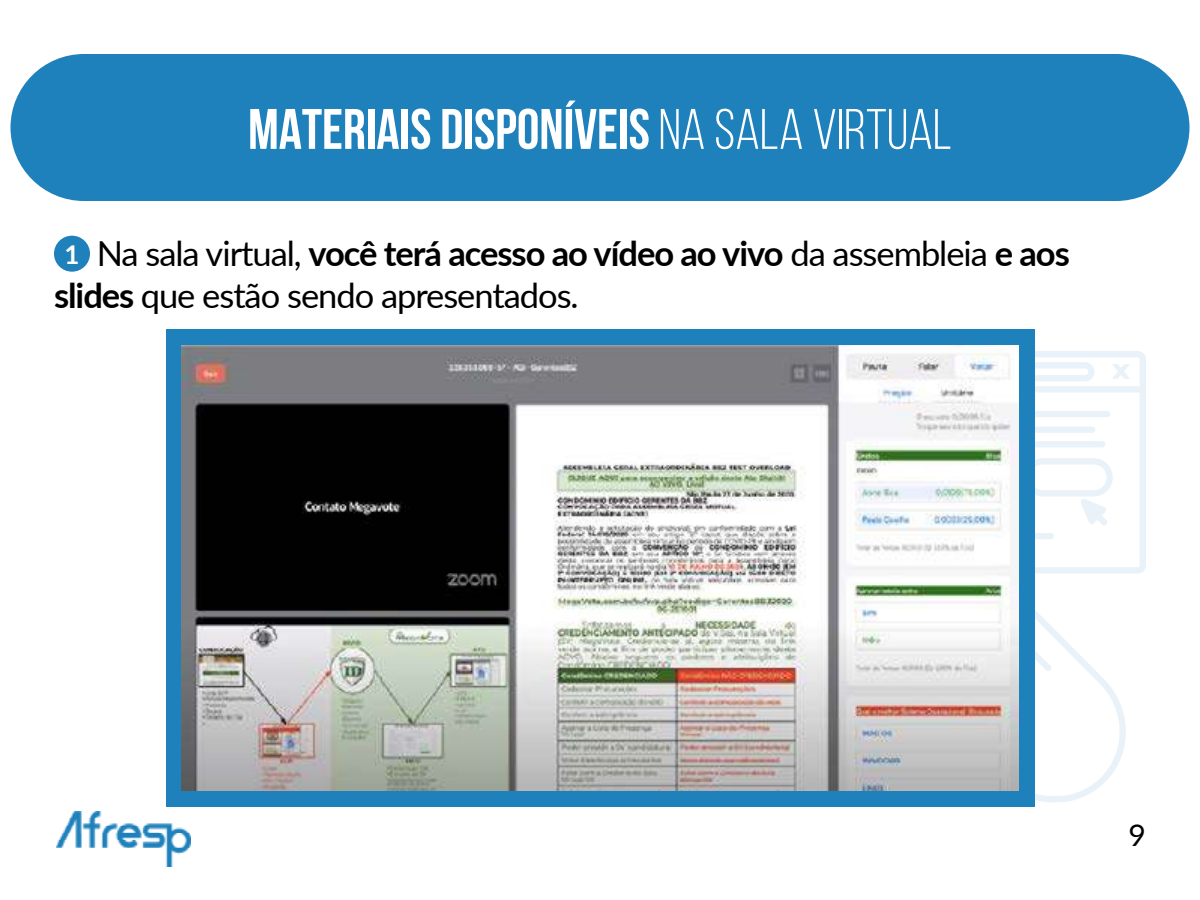
<style>
.page{position:relative;width:1200px;height:900px;background:#fff}
.page>*{position:absolute;margin:0;border:0;box-sizing:border-box;transform-origin:0 0}
.t1{font:700 57px "Bebas Neue";color:#fff}
.t2{font:34.5px/41.4px "Lato";letter-spacing:-.03em;color:#000}
.t3{font:30px "Lato";color:#000}
.s1{font-weight:400}
.s2{font-weight:700;font-size:25.8px;color:#fff}
.s3{font-weight:700}
</style>
<div class="page">
<svg style="left:1034px;top:351px;width:112px;height:223px"></svg>
<div style="left:848px;top:386px;width:297px;height:7px;background:#e9f2f8;border-radius:3px"></div>
<svg style="left:1112px;top:364px;width:18px;height:15px"></svg>
<svg style="left:1034px;top:362px;width:60px;height:19px"></svg>
<div style="left:1026px;top:533px;width:28px;height:6px;background:#e9f2f8;border-radius:3px"></div>
<div style="left:1032px;top:411px;width:78px;height:6px;background:#e9f2f8;border-radius:3px"></div>
<div style="left:1032px;top:426px;width:63px;height:7px;background:#e9f2f8;border-radius:3px"></div>
<div style="left:1032px;top:441px;width:73px;height:6px;background:#e9f2f8;border-radius:3px"></div>
<svg style="left:1034px;top:458px;width:79px;height:67px"></svg>
<svg style="left:1034px;top:604px;width:92px;height:198px"></svg>
<img style="left:57px;top:812px;width:133px;height:55px">
<div style="left:166px;top:330px;width:868px;height:477px;background:#1f81bc"></div>
<div style="left:54px;top:236px;width:36px;height:36px;background:#1f81bc;border-radius:50%"></div>
<div style="left:10px;top:54px;width:1180px;height:147px;background:#1f81bc;border-radius:74px"></div>
<img style="left:182px;top:346px;width:836px;height:445px">
<h1 class="t1" style="left:248px;top:98px;width:705px">MATERIAIS DISPONÍVEIS <span class="s1">NA SALA VIRTUAL</span></h1>
<p class="t2" style="left:54px;top:232px;width:1017px;text-indent:10px"><span class="s2">1</span> Na sala virtual, <span class="s3">você terá acesso ao vídeo ao vivo</span> da assembleia <span class="s3">e aos slides</span> que estão sendo apresentados.</p>
<p class="t3" style="left:1129px;top:814px;width:19px">9</p>
</div>
